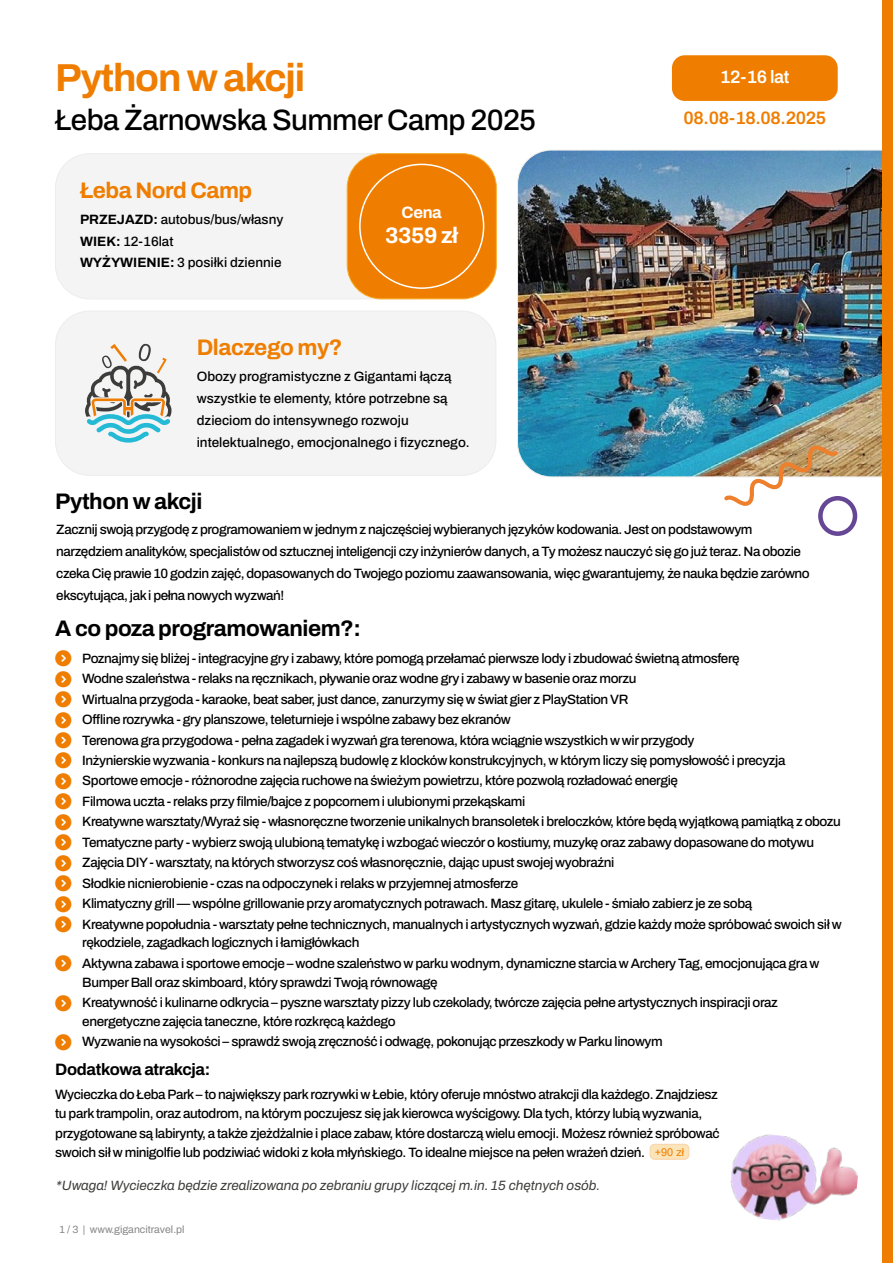
<style>
.page{position:relative;width:893px;height:1263px;background:#fff}
.page>*{position:absolute;margin:0;border:0;box-sizing:border-box;transform-origin:0 0}
.t1{font:700 39px "Archivo";letter-spacing:-.03em;color:#ef7d00}
.t2{font:500 29.55px "Archivo";letter-spacing:-.02em;color:#000}
.t3{font:700 22.5px "Archivo";letter-spacing:-.02em;color:#000}
.t4{font:700 22.5px "Archivo";letter-spacing:-.02em;color:#ef7d00}
.t5{font:700 22.5px "Archivo";letter-spacing:-.02em;color:#fff}
.t6{font:600 18px "Archivo";letter-spacing:-.02em;color:#ef7d00}
.t7{font:600 18px "Archivo";letter-spacing:-.02em;color:#fff}
.t8{font:700 16.5px "Archivo";letter-spacing:-.02em;color:#000}
.t9{font:700 16.5px "Archivo";color:#fff}
.t10{font:500 13.5px/20.4px "Archivo";letter-spacing:-.03em;color:#000}
.t11{font:500 13.5px/21.8px "Archivo";color:#000}
.t12{font:italic 13.5px "Archivo";color:#3c3c3b}
.t13{font:10.95px "Arial";color:#ef7d00}
.t14{font:10.5px "Archivo";color:#878787}
.s1{font-weight:700}
</style>
<div class="page">
<img style="left:517px;top:150px;width:365px;height:327px">
<div style="left:55px;top:154px;width:441px;height:145px;background:#f4f4f4;border-radius:34px"></div>
<div style="left:55px;top:153px;width:441px;height:146px;border:1px solid #ededed;border-radius:34px"></div>
<div style="left:55px;top:311px;width:441px;height:164px;background:#f4f4f4;border-radius:34px"></div>
<div style="left:55px;top:311px;width:441px;height:164px;border:1px solid #ededed;border-radius:34px"></div>
<div style="left:650px;top:1144px;width:39px;height:15px;background:#fbe4b8;border-radius:4px"></div>
<div style="left:650px;top:1144px;width:39px;height:15px;border:1px solid #ef7d00;border-radius:4px"></div>
<div style="left:882px;top:0;width:11px;height:1263px;background:#ef7d00"></div>
<div style="left:400px;top:150px;width:100px;height:153px;border:8px solid #fff;border-radius:34px"></div>
<div style="left:347px;top:154px;width:149px;height:145px;background:#ef7d00;border-radius:34px"></div>
<div style="left:347px;top:153px;width:149px;height:146px;border:1px solid #f6af2d;border-radius:34px"></div>
<img style="left:724px;top:445px;width:114px;height:61px">
<div style="left:818px;top:496px;width:39px;height:40px;border:4px solid #664796;border-radius:50%"></div>
<svg style="left:85px;top:344px;width:87px;height:99px"></svg>
<div style="left:672px;top:55px;width:166px;height:46px;background:#ef7d00;border-radius:13px"></div>
<img style="left:730px;top:1134px;width:128px;height:87px">
<h1 class="t1" style="left:55px;top:48px;width:251px">Python w akcji</h1>
<h2 class="t2" style="left:55px;top:97px;width:482px">Łeba Żarnowska Summer Camp 2025</h2>
<h3 class="t4" style="left:80px;top:173px;width:174px">Łeba Nord Camp</h3>
<p class="t11" style="left:80px;top:209px;width:205px"><span class="s1">PRZEJAZD:</span> autobus/bus/własny<br><span class="s1">WIEK:</span> 12-16lat<br><span class="s1">WYŻYWIENIE:</span> 3 posiłki dziennie</p>
<h3 class="t4" style="left:197px;top:331px;width:148px">Dlaczego my?</h3>
<p class="t9" style="left:402px;top:200px;width:42px">Cena</p>
<h3 class="t5" style="left:385px;top:218px;width:74px">3359 zł</h3>
<p class="t11" style="left:197px;top:366px;width:275px">Obozy programistyczne z Gigantami łączą wszystkie te elementy, które potrzebne są dzieciom do intensywnego rozwoju intelektualnego, emocjonalnego i fizycznego.</p>
<h3 class="t7" style="left:720px;top:63px;width:71px">12-16 lat</h3>
<h3 class="t6" style="left:684px;top:105px;width:144px">08.08-18.08.2025</h3>
<h3 class="t3" style="left:55px;top:484px;width:149px">Python w akcji</h3>
<p class="t10" style="left:56px;top:519px;width:755px;line-height:21.9px">Zacznij swoją przygodę z programowaniem w jednym z najczęściej wybieranych języków kodowania. Jest on podstawowym narzędziem analityków, specjalistów od sztucznej inteligencji czy inżynierów danych, a Ty możesz nauczyć się go już teraz. Na obozie czeka Cię prawie 10 godzin zajęć, dopasowanych do Twojego poziomu zaawansowania, więc gwarantujemy, że nauka będzie zarówno ekscytująca, jak i pełna nowych wyzwań!</p>
<h3 class="t3" style="left:55px;top:611px;width:307px">A co poza programowaniem?:</h3>
<p class="t10" style="left:82px;top:648px;width:761px">Poznajmy się bliżej - integracyjne gry i zabawy, które pomogą przełamać pierwsze lody i zbudować świetną atmosferę<br>Wodne szaleństwa - relaks na ręcznikach, pływanie oraz wodne gry i zabawy w basenie oraz morzu<br>Wirtualna przygoda - karaoke, beat saber, just dance, zanurzymy się w świat gier z PlayStation VR<br>Offline rozrywka - gry planszowe, teleturnieje i wspólne zabawy bez ekranów<br>Terenowa gra przygodowa - pełna zagadek i wyzwań gra terenowa, która wciągnie wszystkich w wir przygody<br>Inżynierskie wyzwania - konkurs na najlepszą budowlę z klocków konstrukcyjnych, w którym liczy się pomysłowość i precyzja Sportowe emocje - różnorodne zajęcia ruchowe na świeżym powietrzu, które pozwolą rozładować energię<br>Filmowa uczta - relaks przy filmie/bajce z popcornem i ulubionymi przekąskami<br>Kreatywne warsztaty/Wyraź się - własnoręczne tworzenie unikalnych bransoletek i breloczków, które będą wyjątkową pamiątką z obozu Tematyczne party - wybierz swoją ulubioną tematykę i wzbogać wieczór o kostiumy, muzykę oraz zabawy dopasowane do motywu Zajęcia DIY - warsztaty, na których stworzysz coś własnoręcznie, dając upust swojej wyobraźni<br>Słodkie nicnierobienie - czas na odpoczynek i relaks w przyjemnej atmosferze<br>Klimatyczny grill — wspólne grillowanie przy aromatycznych potrawach. Masz gitarę, ukulele - śmiało zabierz je ze sobą<br>Kreatywne popołudnia - warsztaty pełne technicznych, manualnych i artystycznych wyzwań, gdzie każdy może spróbować swoich sił w</p>
<p class="t10" style="left:82px;top:932px;width:739px">rękodziele, zagadkach logicznych i łamigłówkach<br>Aktywna zabawa i sportowe emocje – wodne szaleństwo w parku wodnym, dynamiczne starcia w Archery Tag, emocjonująca gra w</p>
<p class="t10" style="left:82px;top:972px;width:697px">Bumper Ball oraz skimboard, który sprawdzi Twoją równowagę<br>Kreatywność i kulinarne odkrycia – pyszne warsztaty pizzy lub czekolady, twórcze zajęcia pełne artystycznych inspiracji oraz</p>
<p class="t10" style="left:82px;top:1011px;width:582px">energetyczne zajęcia taneczne, które rozkręcą każdego<br>Wyzwanie na wysokości – sprawdź swoją zręczność i odwagę, pokonując przeszkody w Parku linowym</p>
<p class="t8" style="left:55px;top:1057px;width:157px">Dodatkowa atrakcja:</p>
<p class="t10" style="left:55px;top:1084px;width:666px;line-height:19.5px">Wycieczka do Łeba Park – to największy park rozrywki w Łebie, który oferuje mnóstwo atrakcji dla każdego. Znajdziesz tu park trampolin, oraz autodrom, na którym poczujesz się jak kierowca wyścigowy. Dla tych, którzy lubią wyzwania, przygotowane są labirynty, a także zjeżdżalnie i place zabaw, które dostarczą wielu emocji. Możesz również spróbować swoich sił w minigolfie lub podziwiać widoki z koła młyńskiego. To idealne miejsce na pełen wrażeń dzień.</p>
<p class="t13" style="left:655px;top:1144px;width:31px">+90 zł</p>
<p class="t12" style="left:56px;top:1175px;width:545px">*Uwaga! Wycieczka będzie zrealizowana po zebraniu grupy liczącej m.in. 15 chętnych osób.</p>
<p class="t14" style="left:60px;top:1221px;width:127px">1 / 3 | www.gigancitravel.pl</p>
</div>
